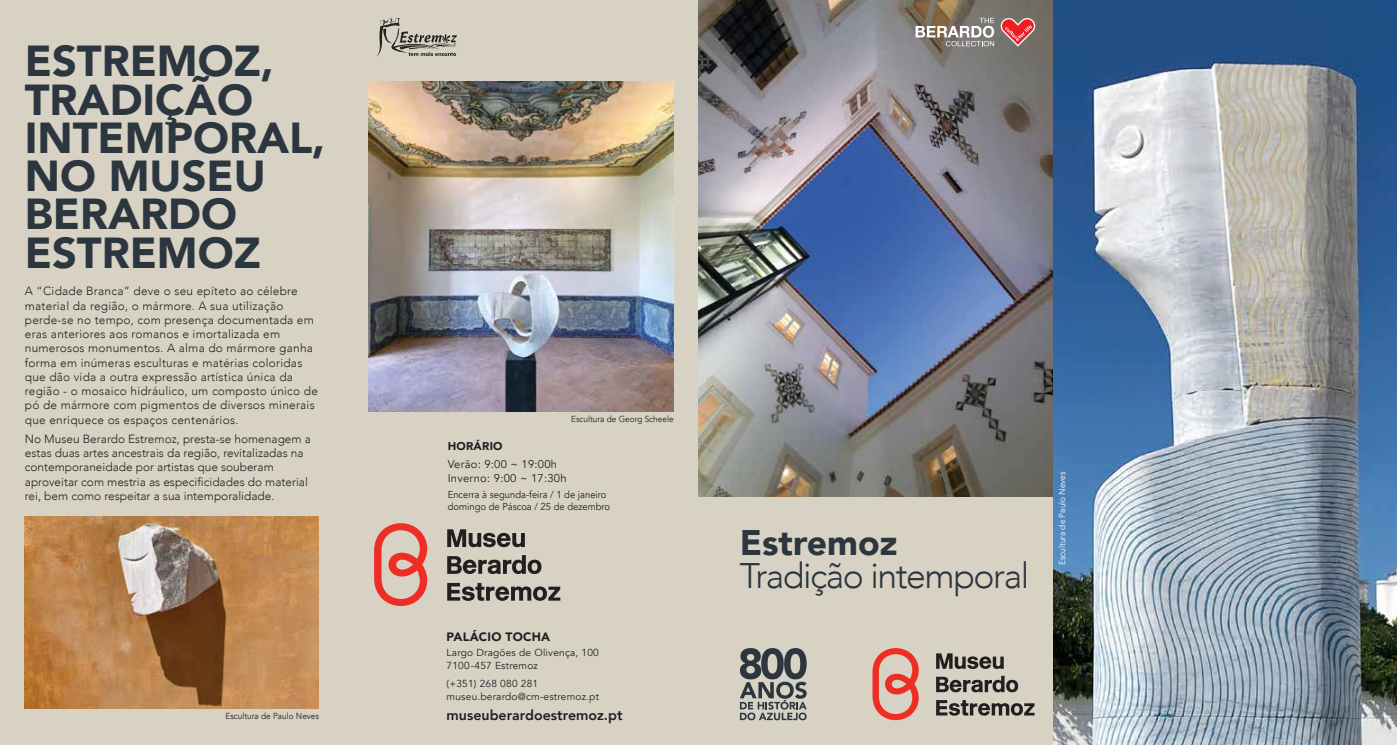
<style>
.page{position:relative;width:1397px;height:745px;background:#fff}
.page>*{position:absolute;margin:0;border:0;box-sizing:border-box;transform-origin:0 0}
.t1{font:900 43.25px/38.2px "Avenir";color:#2c363e}
.t2{font:300 35.5px "Avenir";letter-spacing:-.04em;color:#2c363e}
.t3{font:900 35.5px "Avenir";color:#2c363e}
.t4{font:800 14.12px "Avenir";color:#231f20}
.t5{font:900 12.12px "Avenir";letter-spacing:.02em;color:#231f20}
.t6{font:300 11.88px/14.2px "Avenir";letter-spacing:.02em;color:#231f20}
.t7{font:300 11.88px/14.2px "Avenir";color:#231f20}
.t8{font:11.25px/13.5px "Avenir";letter-spacing:.02em;color:#231f20}
.t9{font:900 11.25px "Avenir";letter-spacing:.02em;color:#231f20}
.t10{font:10.12px/12.1px "Avenir";letter-spacing:.02em;color:#231f20}
.t11{font:10px/12px "Avenir";color:#231f20;scale:.95 1}
.t12{font:8.75px "Avenir";color:#231f20;scale:.95 1}
.t13{font:8.75px "Avenir";color:#fff;scale:.95 1}
</style>
<div class="page">
<div style="left:0;top:0;width:1052px;height:744px;background:#d8d2c5"></div>
<img style="left:25px;top:516px;width:294px;height:191px">
<img style="left:698px;top:0;width:354px;height:496px">
<svg style="left:739px;top:648px;width:67px;height:71px"></svg>
<svg style="left:872px;top:648px;width:46px;height:71px"></svg>
<svg style="left:936px;top:653px;width:67px;height:15px"></svg>
<svg style="left:936px;top:675px;width:82px;height:16px"></svg>
<svg style="left:936px;top:700px;width:98px;height:15px"></svg>
<svg style="left:915px;top:17px;width:120px;height:30px;background:#a2847e"></svg>
<img style="left:1052px;top:0;width:344px;height:744px">
<svg style="left:376px;top:18px;width:81px;height:39px"></svg>
<svg style="left:374px;top:523px;width:53px;height:82px"></svg>
<svg style="left:447px;top:529px;width:78px;height:18px"></svg>
<svg style="left:447px;top:555px;width:94px;height:18px"></svg>
<svg style="left:447px;top:583px;width:113px;height:17px"></svg>
<img style="left:369px;top:82px;width:304px;height:329px">
<h1 class="t1" style="left:25px;top:41px;width:302px">ESTREMOZ,<br>TRADIÇÃO<br>INTEMPORAL,<br>NO MUSEU<br>BERARDO<br>ESTREMOZ</h1>
<p class="t6" style="left:25px;top:284px;width:294px">A “Cidade Branca” deve o seu epíteto ao célebre material da região, o mármore. A sua utilização perde-se no tempo, com presença documentada em eras anteriores aos romanos e imortalizada em numerosos monumentos. A alma do mármore ganha forma em inúmeras esculturas e matérias coloridas que dão vida a outra expressão artística única da região - o mosaico hidráulico, um composto único de pó de mármore com pigmentos de diversos minerais que enriquece os espaços centenários.</p>
<p class="t7" style="left:25px;top:431px;width:287px">No Museu Berardo Estremoz, presta-se homenagem a estas duas artes ancestrais da região, revitalizadas na contemporaneidade por artistas que souberam aproveitar com mestria as especificidades do material rei, bem como respeitar a sua intemporalidade.</p>
<p class="t12" style="left:225px;top:710px;width:100px">Escultura de Paulo Neves</p>
<p class="t12" style="left:571px;top:413px;width:109px">Escultura de Georg Scheele</p>
<p class="t9" style="left:447px;top:436px;width:56px">HORÁRIO</p>
<p class="t8" style="left:447px;top:457px;width:120px">Verão: 9:00 ~ 19:00h<br>Inverno: 9:00 ~ 17:30h</p>
<p class="t11" style="left:447px;top:488px;width:172px">Encerra à segunda-feira / 1 de janeiro domingo de Páscoa / 25 de dezembro</p>
<p class="t5" style="left:446px;top:625px;width:105px">PALÁCIO TOCHA</p>
<p class="t10" style="left:446px;top:646px;width:154px">Largo Dragões de Olivença, 100<br>7100-457 Estremoz</p>
<p class="t10" style="left:446px;top:677px;width:154px">(+351) 268 080 281 museu.berardo@cm-estremoz.pt</p>
<p class="t4" style="left:446px;top:703px;width:177px">museuberardoestremoz.pt</p>
<h2 class="t3" style="left:739px;top:512px;width:159px">Estremoz</h2>
<h2 class="t2" style="left:739px;top:554px;width:291px">Tradição intemporal</h2>
<p class="t13" style="left:1056px;top:565px;width:100px;rotate:-90deg">Escultura de Paulo Neves</p>
</div>
